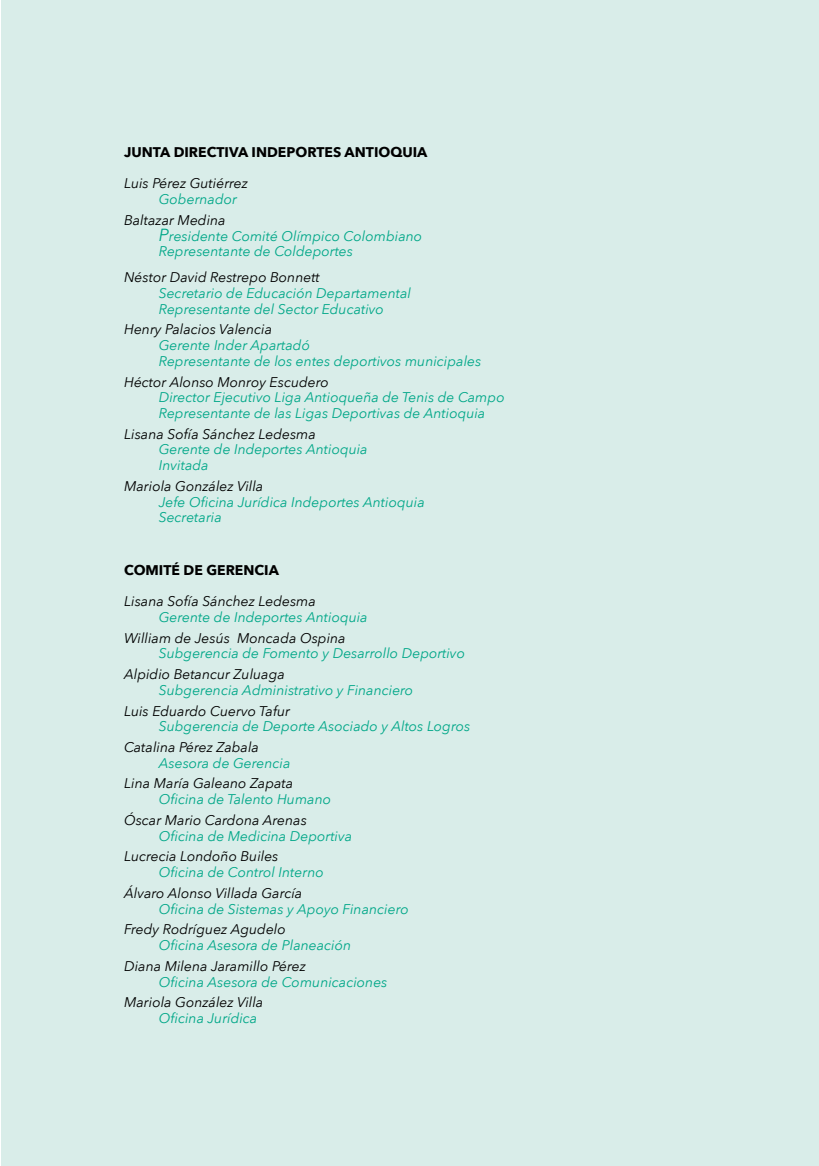
<style>
.page{position:relative;width:819px;height:1166px;background:#fff}
.page>*{position:absolute;margin:0;border:0;box-sizing:border-box;transform-origin:0 0}
.t1{font:italic 14px/15.8px "Avenir Next";color:#00a788}
.t2{font:italic 14px "Avenir Next";color:#000}
.t3{font:700 14px "Avenir Next";color:#000}
.s1{color:#000}
.s2{font-size:17.5px}
</style>
<div class="page">
<div style="left:1px;top:0;width:818px;height:1166px;background:#d9ede9"></div>
<p class="t3" style="left:124px;top:140px;width:305px">JUNTA DIRECTIVA INDEPORTES ANTIOQUIA</p>
<p class="t2" style="left:124px;top:172px;width:125px">Luis Pérez Gutiérrez</p>
<p class="t1" style="left:159px;top:191px;width:80px">Gobernador</p>
<p class="t1" style="left:159px;top:211px;width:265px;text-indent:-35px"><span class="s1">Baltazar Medina<br></span><span class="s2">P</span>residente Comité Olímpico Colombiano<br>Representante de Coldeportes</p>
<p class="t2" style="left:124px;top:265px;width:197px">Néstor David Restrepo Bonnett</p>
<p class="t1" style="left:159px;top:284px;width:254px">Secretario de Educación Departamental<br>Representante del Sector Educativo</p>
<p class="t2" style="left:124px;top:318px;width:150px">Henry Palacios Valencia</p>
<p class="t1" style="left:159px;top:337px;width:324px">Gerente Inder Apartadó<br>Representante de los entes deportivos municipales</p>
<p class="t2" style="left:124px;top:370px;width:206px">Héctor Alonso Monroy Escudero</p>
<p class="t1" style="left:159px;top:389px;width:347px">Director Ejecutivo Liga Antioqueña de Tenis de Campo<br>Representante de las Ligas Deportivas de Antioquia</p>
<p class="t2" style="left:124px;top:422px;width:193px">Lisana Sofía Sánchez Ledesma</p>
<p class="t1" style="left:159px;top:441px;width:210px">Gerente de Indeportes Antioquia<br>Invitada</p>
<p class="t2" style="left:124px;top:474px;width:141px">Mariola González Villa</p>
<p class="t1" style="left:159px;top:493px;width:267px">Jefe Oficina Jurídica Indeportes Antioquia<br>Secretaria</p>
<p class="t3" style="left:124px;top:558px;width:156px">COMITÉ DE GERENCIA</p>
<p class="t2" style="left:124px;top:589px;width:193px">Lisana Sofía Sánchez Ledesma</p>
<p class="t1" style="left:159px;top:608px;width:210px">Gerente de Indeportes Antioquia</p>
<p class="t2" style="left:124px;top:626px;width:223px">William de Jesús Moncada Ospina</p>
<p class="t1" style="left:159px;top:645px;width:308px">Subgerencia de Fomento y Desarrollo Deportivo</p>
<p class="t2" style="left:124px;top:662px;width:162px">Alpidio Betancur Zuluaga</p>
<p class="t1" style="left:159px;top:681px;width:256px">Subgerencia Administrativo y Financiero</p>
<p class="t2" style="left:124px;top:699px;width:167px">Luis Eduardo Cuervo Tafur</p>
<p class="t1" style="left:159px;top:718px;width:313px">Subgerencia de Deporte Asociado y Altos Logros</p>
<p class="t2" style="left:124px;top:735px;width:136px">Catalina Pérez Zabala</p>
<p class="t1" style="left:159px;top:754px;width:133px">Asesora de Gerencia</p>
<p class="t2" style="left:124px;top:772px;width:171px">Lina María Galeano Zapata</p>
<p class="t1" style="left:159px;top:791px;width:174px">Oficina de Talento Humano</p>
<p class="t2" style="left:124px;top:808px;width:184px">Óscar Mario Cardona Arenas</p>
<p class="t1" style="left:159px;top:827px;width:195px">Oficina de Medicina Deportiva</p>
<p class="t2" style="left:124px;top:845px;width:156px">Lucrecia Londoño Builes</p>
<p class="t1" style="left:159px;top:864px;width:166px">Oficina de Control Interno</p>
<p class="t2" style="left:124px;top:881px;width:180px">Álvaro Alonso Villada García</p>
<p class="t1" style="left:159px;top:900px;width:251px">Oficina de Sistemas y Apoyo Financiero</p>
<p class="t2" style="left:124px;top:917px;width:163px">Fredy Rodríguez Agudelo</p>
<p class="t1" style="left:159px;top:937px;width:194px">Oficina Asesora de Planeación</p>
<p class="t2" style="left:124px;top:954px;width:183px">Diana Milena Jaramillo Pérez</p>
<p class="t1" style="left:159px;top:973px;width:230px">Oficina Asesora de Comunicaciones</p>
<p class="t2" style="left:124px;top:990px;width:141px">Mariola González Villa</p>
<p class="t1" style="left:159px;top:1009px;width:100px">Oficina Jurídica</p>
</div>
